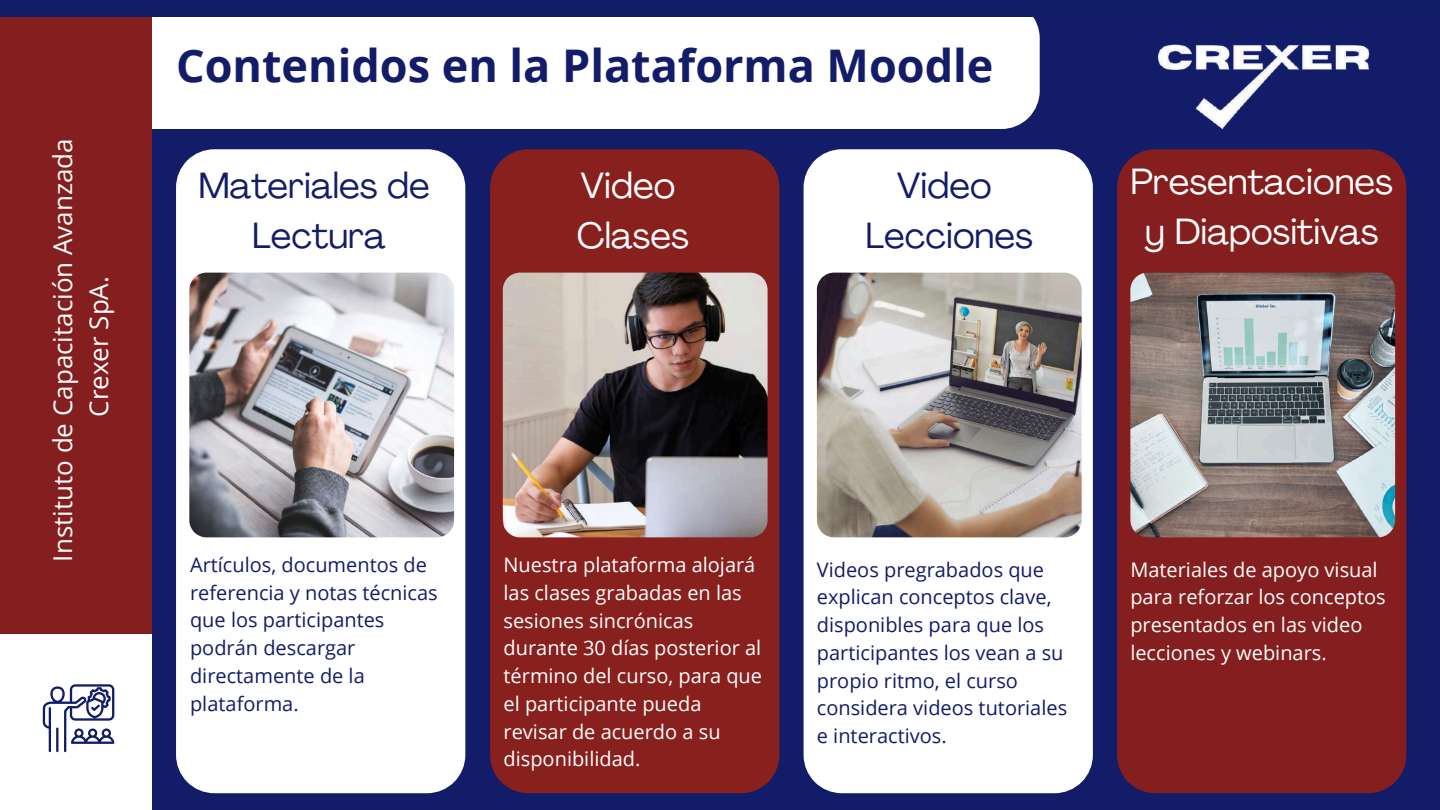
<style>
.page{position:relative;width:1440px;height:810px;background:#121c69}
.page>*{position:absolute;margin:0;border:0;box-sizing:border-box;transform-origin:0 0}
.t1{font:700 45px "Open Sans";color:#121c69}
.t2{font:36px/50.2px "Agrandir";color:#fff}
.t3{font:36px/50.2px "Agrandir";color:#121d68;text-align:center}
.t4{font:36px/50.2px "Agrandir";color:#121c69;text-align:center}
.t5{font:26px/36px "Open Sans";color:#fff;text-align:center}
.t6{font:20px/27.8px "Open Sans";color:#fff}
.t7{font:20px/27.8px "Open Sans";color:#121c69}
.t8{font:20px/27.8px "Open Sans";color:#121d68}
</style>
<div class="page">
<div style="left:0;top:0;width:152px;height:810px;background:#fff"></div>
<div style="left:152px;top:17px;width:888px;height:112px;background:#fff"></div>
<div style="left:0;top:0;width:152px;height:634px;background:#851f1f"></div>
<div style="left:0;top:0;width:1440px;height:17px;background:#121d68"></div>
<svg style="left:43px;top:684px;width:71px;height:68px"></svg>
<div style="left:176px;top:149px;width:289px;height:644px;background:#fff"></div>
<div style="left:490px;top:149px;width:289px;height:644px;background:#88201e"></div>
<div style="left:1117px;top:154px;width:289px;height:639px;background:#851f1f"></div>
<div style="left:804px;top:149px;width:289px;height:644px;background:#fff"></div>
<img style="left:189px;top:273px;width:265px;height:264px">
<img style="left:503px;top:273px;width:265px;height:264px">
<img style="left:817px;top:273px;width:265px;height:264px">
<img style="left:1130px;top:273px;width:265px;height:264px">
<img style="left:1137px;top:44px;width:252px;height:146px">
<h3 class="t5" style="left:44px;top:562px;width:425px;rotate:-90deg">Instituto de Capacitación Avanzada<br>Crexer SpA.</h3>
<h1 class="t1" style="left:176px;top:34px;width:819px">Contenidos en la Plataforma Moodle</h1>
<h2 class="t3" style="left:198px;top:163px;width:233px">Materiales de<br>Lectura</h2>
<h2 class="t2" style="left:577px;top:163px;width:113px">Video<br>Clases</h2>
<h2 class="t4" style="left:866px;top:163px;width:169px">Video<br>Lecciones</h2>
<h2 class="t2" style="left:1130px;top:160px;width:264px;text-align:center">Presentaciones y Diapositivas</h2>
<p class="t8" style="left:190px;top:550px;width:249px">Artículos, documentos de referencia y notas técnicas que los participantes podrán descargar directamente de la plataforma.</p>
<p class="t6" style="left:504px;top:550px;width:260px">Nuestra plataforma alojará las clases grabadas en las sesiones sincrónicas durante 30 días posterior al término del curso, para que el participante pueda revisar de acuerdo a su disponibilidad.</p>
<p class="t7" style="left:817px;top:555px;width:252px">Videos pregrabados que explican conceptos clave, disponibles para que los participantes los vean a su propio ritmo, el curso considera videos tutoriales e interactivos.</p>
<p class="t6" style="left:1130px;top:555px;width:257px">Materiales de apoyo visual para reforzar los conceptos presentados en las video lecciones y webinars.</p>
</div>
